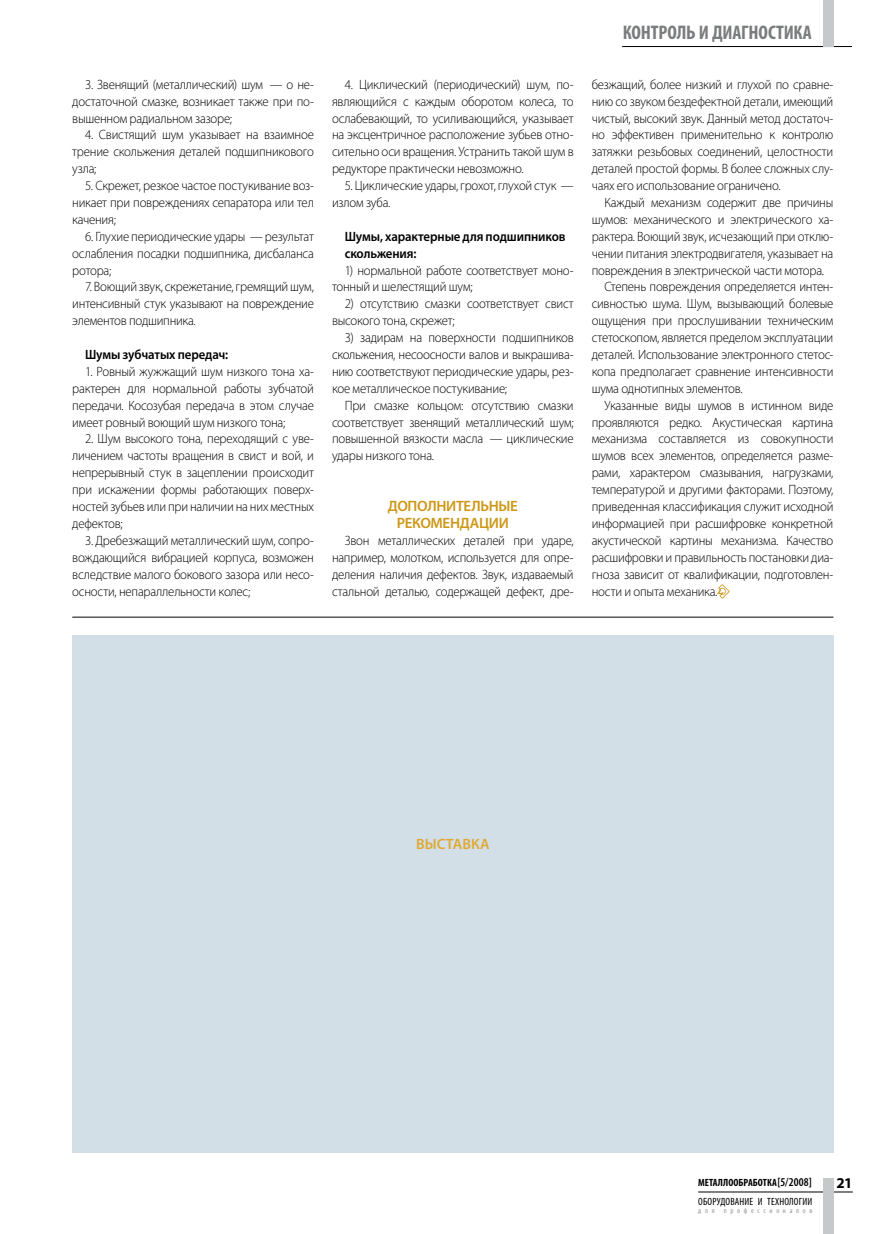
<style>
.page{position:relative;width:893px;height:1234px;background:#fff}
.page>*{position:absolute;margin:0;border:0;box-sizing:border-box;transform-origin:0 0}
.t1{font:700 condensed 19.8px "Myriad Pro";letter-spacing:-.01em;color:#7a7c7e}
.t2{font:600 15px/16.8px "Myriad Pro";letter-spacing:.05em;color:#ce9715}
.t3{font:600 15px "Myriad Pro";color:#dfa934}
.t4{font:600 15px "Myriad Pro";letter-spacing:.03em;color:#ce9715}
.t5{font:700 15px "Myriad Pro";color:#000}
.t6{font:300 13.5px/17px "Myriad Pro";letter-spacing:-.015em;color:#000;text-align:justify;scale:.95 1}
.t7{font:600 13.5px/17px "Myriad Pro";letter-spacing:-.01em;color:#000;scale:.95 1}
.t8{font:condensed 10.5px/19.2px "Myriad Pro";letter-spacing:.015em;color:#000}
.t9{font:condensed 7.5px "Myriad Pro";letter-spacing:.5em;color:#939598}
.s1{font-weight:700}
.s2{font-weight:600;font-size:12px}
</style>
<div class="page">
<hr style="left:698px;top:1191px;width:155px;height:1px;background:#000">
<div style="left:823px;top:1177px;width:11px;height:56px;background:#c6c8ca"></div>
<hr style="left:622px;top:46px;width:230px;height:1px;background:#000">
<div style="left:823px;top:0;width:11px;height:47px;background:#c6c8ca"></div>
<svg style="left:717px;top:584px;width:12px;height:14px"></svg>
<div style="left:72px;top:635px;width:761px;height:517px;background:#d3dfe6"></div>
<hr style="left:72px;top:616px;width:761px;height:1px;background:#000">
<p class="t6" style="left:72px;top:76px;width:256px;text-indent:13px">3. Звенящий (металлический) шум — о не&shy;достаточной смазке, возникает также при по&shy;вышенном радиальном зазоре;</p>
<p class="t6" style="left:72px;top:126px;width:256px;text-indent:13px">4. Свистящий шум указывает на взаимное трение скольжения деталей подшипникового узла;</p>
<p class="t6" style="left:72px;top:177px;width:256px;text-indent:13px">5. Скрежет, резкое частое постукивание воз&shy;никает при повреждениях сепаратора или тел качения;</p>
<p class="t6" style="left:72px;top:227px;width:256px;text-indent:13px">6. Глухие периодические удары — результат ослабления посадки подшипника, дисбаланса ротора;</p>
<p class="t6" style="left:72px;top:278px;width:256px;text-indent:13px">7. Воющий звук, скрежетание, гремящий шум, интенсивный стук указывают на повреждение элементов подшипника.</p>
<p class="t7" style="left:85px;top:345px;width:152px">Шумы зубчатых передач:</p>
<p class="t6" style="left:72px;top:363px;width:256px;text-indent:13px">1. Ровный жужжащий шум низкого тона ха&shy;рактерен для нормальной работы зубчатой передачи. Косозубая передача в этом случае имеет ровный воющий шум низкого тона;</p>
<p class="t6" style="left:72px;top:430px;width:256px;text-indent:13px">2. Шум высокого тона, переходящий с уве&shy;личением частоты вращения в свист и вой, и непрерывный стук в зацеплении происходит при искажении формы работающих поверх&shy;ностей зубьев или при наличии на них местных дефектов;</p>
<p class="t6" style="left:72px;top:531px;width:256px;text-indent:13px">3. Дребезжащий металлический шум, сопро&shy;вождающийся вибрацией корпуса, возможен вследствие малого бокового зазора или несо&shy;осности, непараллельности колес;</p>
<p class="t6" style="left:332px;top:76px;width:256px;text-indent:13px">4. Циклический (периодический) шум, по&shy;являющийся с каждым оборотом колеса, то ослабевающий, то усиливающийся, указывает на эксцентричное расположение зубьев отно&shy;сительно оси вращения. Устранить такой шум в редукторе практически невозможно.</p>
<p class="t6" style="left:332px;top:177px;width:256px;text-indent:13px">5. Циклические удары, грохот, глухой стук — излом зуба.</p>
<p class="t7" style="left:345px;top:227px;width:234px">Шумы, характерные для подшипников скольжения:</p>
<p class="t6" style="left:332px;top:261px;width:256px;text-indent:13px">1) нормальной работе соответствует моно&shy;тонный и шелестящий шум;</p>
<p class="t6" style="left:332px;top:295px;width:256px;text-indent:13px">2) отсутствию смазки соответствует свист высокого тона, скрежет;</p>
<p class="t6" style="left:332px;top:329px;width:256px;text-indent:13px">3) задирам на поверхности подшипников скольжения, несоосности валов и выкрашива&shy;нию соответствуют периодические удары, рез&shy;кое металлическое постукивание;</p>
<p class="t6" style="left:332px;top:396px;width:256px;text-indent:13px">При смазке кольцом: отсутствию смазки соответствует звенящий металлический шум; повышенной вязкости масла — циклические удары низкого тона.</p>
<p class="t4" style="left:388px;top:496px;width:21px">Допо</p>
<p class="t2" style="left:397px;top:497px;width:122px;text-indent:30px">лнительные рекоменда</p>
<p class="t4" style="left:479px;top:513px;width:31px">ции</p>
<p class="t6" style="left:332px;top:531px;width:256px;text-indent:13px">Звон металлических деталей при ударе, например, молотком, используется для опре&shy;деления наличия дефектов. Звук, издаваемый стальной деталью, содержащей дефект, дре-</p>
<h1 class="t1" style="left:623px;top:20px;width:191px">контроль и диагностика</h1>
<p class="t6" style="left:592px;top:76px;width:256px">безжащий, более низкий и глухой по сравне&shy;нию со звуком бездефектной детали, имеющий чистый, высокий звук. Данный метод достаточ&shy;но эффективен применительно к контролю затяжки резьбовых соединений, целостности деталей простой формы. В более сложных слу&shy;чаях его использование ограничено.</p>
<p class="t6" style="left:604px;top:194px;width:242px">Каждый механизм содержит две причины</p>
<p class="t6" style="left:592px;top:211px;width:256px">шумов: механического и электрического ха-</p>
<p class="t6" style="left:592px;top:227px;width:256px">рактера. Воющий звук, исчезающий при отклю-</p>
<p class="t6" style="left:592px;top:244px;width:256px">чении питания электродвигателя, указывает на</p>
<p class="t6" style="left:592px;top:261px;width:246px">повреждения в электрической части мотора.</p>
<p class="t6" style="left:604px;top:278px;width:242px">Степень повреждения определяется интен-</p>
<p class="t6" style="left:592px;top:295px;width:256px">сивностью шума. Шум, вызывающий болевые</p>
<p class="t6" style="left:592px;top:312px;width:256px">ощущения при прослушивании техническим</p>
<p class="t6" style="left:592px;top:329px;width:256px">стетоскопом, является пределом эксплуатации</p>
<p class="t6" style="left:592px;top:346px;width:256px">деталей. Использование электронного стетос-</p>
<p class="t6" style="left:592px;top:363px;width:256px">копа предполагает сравнение интенсивности</p>
<p class="t6" style="left:592px;top:379px;width:160px">шума однотипных элементов.</p>
<p class="t6" style="left:604px;top:396px;width:242px">Указанные виды шумов в истинном виде</p>
<p class="t6" style="left:592px;top:413px;width:256px">проявляются редко. Акустическая картина</p>
<p class="t6" style="left:592px;top:430px;width:256px">механизма составляется из совокупности</p>
<p class="t6" style="left:592px;top:447px;width:256px">шумов всех элементов, определяется разме-</p>
<p class="t6" style="left:592px;top:464px;width:256px">рами, характером смазывания, нагрузками,</p>
<p class="t6" style="left:592px;top:481px;width:256px">температурой и другими факторами. Поэтому,</p>
<p class="t6" style="left:592px;top:498px;width:256px">приведенная классификация служит исходной</p>
<p class="t6" style="left:592px;top:514px;width:256px">информацией при расшифровке конкретной</p>
<p class="t6" style="left:592px;top:531px;width:256px">акустической картины механизма. Качество</p>
<p class="t6" style="left:592px;top:548px;width:256px">расшифровки и правильность постановки диа-</p>
<p class="t6" style="left:592px;top:565px;width:256px">гноза зависит от квалификации, подготовлен-</p>
<p class="t6" style="left:592px;top:582px;width:134px">ности и опыта механика.</p>
<p class="t3" style="left:416px;top:834px;width:73px">выставка</p>
<p class="t8" style="left:698px;top:1172px;width:116px"><span class="s1">Металлообработка</span><span class="s2">[5/2008] </span>оборудование и технологии</p>
<p class="t9" style="left:698px;top:1205px;width:116px">для профессионалов</p>
<p class="t5" style="left:836px;top:1172px;width:18px">21</p>
</div>
